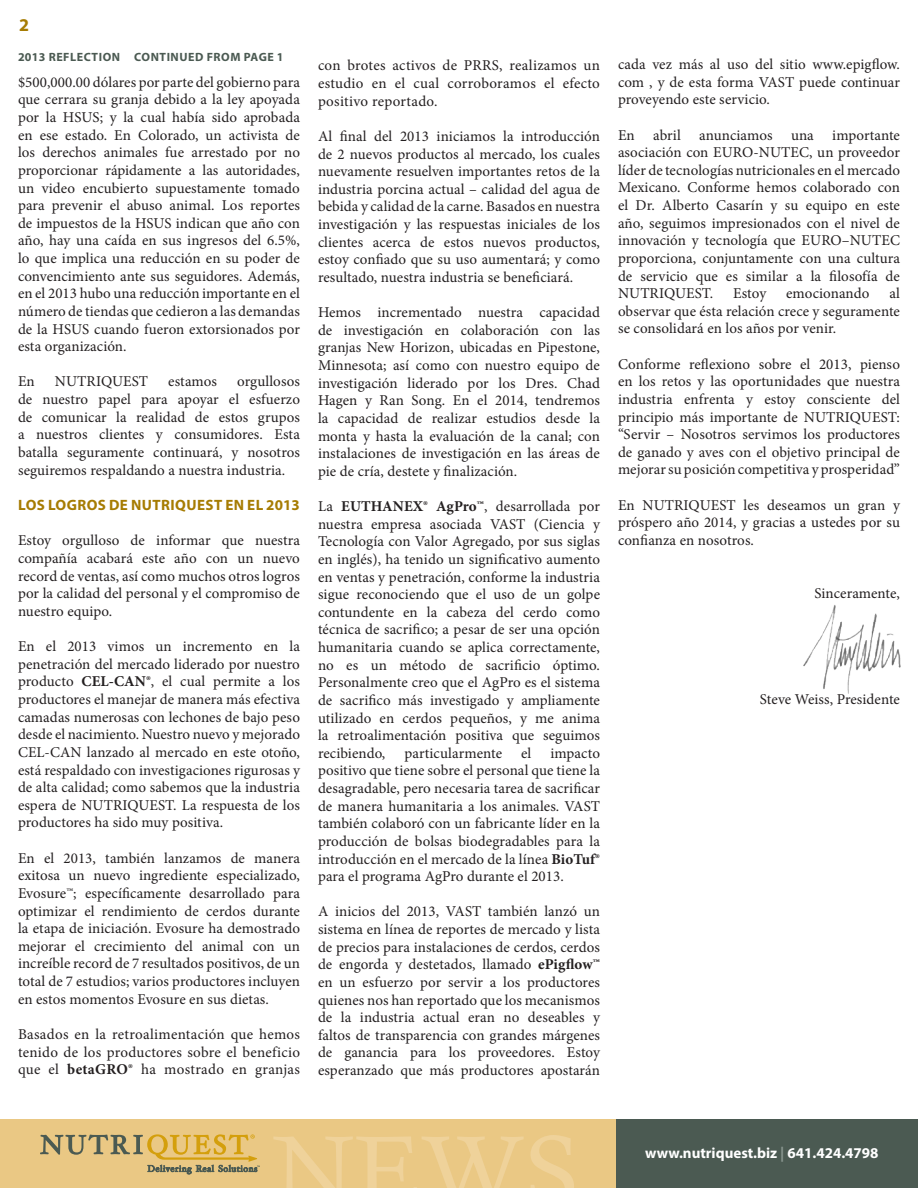
<style>
.page{position:relative;width:918px;height:1188px;background:#fff}
.page>*{position:absolute;margin:0;border:0;box-sizing:border-box;transform-origin:0 0}
.t1{font:99.45px "Calisto";color:#efd29a}
.t2{font:700 18px "Myriad Pro";color:#a67c03}
.Justified{font:15px/17.5px "Minion Pro";letter-spacing:.005em;color:#231f20;text-align:justify}
.t3{font:700 15px "Myriad Pro";color:#fff}
.Justified-2{font:700 15px "Myriad Pro";letter-spacing:.03em;color:#a67c03}
.t4{font:700 12px "Myriad Pro";letter-spacing:.045em;color:#4b5a52}
.s1{font-weight:700}
.s2{color:#89968f}
</style>
<div class="page">
<div style="left:0;top:1119px;width:616px;height:69px;background:#eac884"></div>
<div style="left:616px;top:1119px;width:302px;height:69px;background:#4b5a52"></div>
<svg style="left:40px;top:1134px;width:220px;height:40px"></svg>
<img style="left:803px;top:605px;width:97px;height:88px">
<p class="t2" style="left:19px;top:14px;width:11px">2</p>
<p class="t4" style="left:18px;top:49px;width:267px">2013 REFLECTION CONTINUED FROM PAGE 1</p>
<p class="Justified" style="left:18px;top:73px;width:284px">$500,000.00 dólares por parte del gobierno para que cerrara su granja debido a la ley apoyada por la HSUS; y la cual había sido aprobada en ese estado. En Colorado, un activista de los derechos animales fue arrestado por no proporcionar rápidamente a las autoridades, un video encubierto supuestamente tomado para prevenir el abuso animal. Los reportes de impuestos de la HSUS indican que año con año, hay una caída en sus ingresos del 6.5%, lo que implica una reducción en su poder de convencimiento ante sus seguidores. Además, en el 2013 hubo una reducción importante en el número de tiendas que cedieron a las demandas de la HSUS cuando fueron extorsionados por esta organización.</p>
<p class="Justified" style="left:18px;top:373px;width:18px">En</p>
<p class="Justified" style="left:55px;top:373px;width:95px">NUTRIQUEST</p>
<p class="Justified" style="left:168px;top:373px;width:50px">estamos</p>
<p class="Justified" style="left:18px;top:373px;width:284px;text-indent:219px">orgullosos de nuestro papel para apoyar el esfuerzo de comunicar la realidad de estos grupos a nuestros clientes y consumidores. Esta batalla seguramente continuará, y nosotros seguiremos respaldando a nuestra industria.</p>
<p class="Justified-2" style="left:18px;top:495px;width:283px">LOS LOGROS DE NUTRIQUEST EN EL 2013</p>
<p class="Justified" style="left:18px;top:532px;width:284px">Estoy orgulloso de informar que nuestra compañía acabará este año con un nuevo record de ventas, así como muchos otros logros por la calidad del personal y el compromiso de nuestro equipo.</p>
<p class="Justified" style="left:18px;top:638px;width:284px">En el 2013 vimos un incremento en la penetración del mercado liderado por nuestro producto <span class="s1">CEL-CAN®</span>, el cual permite a los productores el manejar de manera más efectiva camadas numerosas con lechones de bajo peso desde el nacimiento. Nuestro nuevo y mejorado CEL-CAN lanzado al mercado en este otoño, está respaldado con investigaciones rigurosas y de alta calidad; como sabemos que la industria espera de NUTRIQUEST. La respuesta de los productores ha sido muy positiva.</p>
<p class="Justified" style="left:18px;top:849px;width:284px">En el 2013, también lanzamos de manera exitosa un nuevo ingrediente especializado, Evosure™; específicamente desarrollado para optimizar el rendimiento de cerdos durante la etapa de iniciación. Evosure ha demostrado mejorar el crecimiento del animal con un increíble record de 7 resultados positivos, de un total de 7 estudios; varios productores incluyen en estos momentos Evosure en sus dietas.</p>
<p class="Justified" style="left:18px;top:1025px;width:284px">Basados en la retroalimentación que hemos tenido de los productores sobre el beneficio que el <span class="s1">betaGRO®</span> ha mostrado en granjas</p>
<p class="Justified" style="left:318px;top:57px;width:283px">con brotes activos de PRRS, realizamos un estudio en el cual corroboramos el efecto positivo reportado.</p>
<p class="Justified" style="left:318px;top:127px;width:284px">Al final del 2013 iniciamos la introducción de 2 nuevos productos al mercado, los cuales nuevamente resuelven importantes retos de la industria porcina actual – calidad del agua de bebida y calidad de la carne. Basados en nuestra investigación y las respuestas iniciales de los clientes acerca de estos nuevos productos, estoy confiado que su uso aumentará; y como resultado, nuestra industria se beneficiará.</p>
<p class="Justified" style="left:318px;top:304px;width:284px">Hemos incrementado nuestra capacidad de investigación en colaboración con las granjas New Horizon, ubicadas en Pipestone, Minnesota; así como con nuestro equipo de investigación liderado por los Dres. Chad Hagen y Ran Song. En el 2014, tendremos la capacidad de realizar estudios desde la monta y hasta la evaluación de la canal; con instalaciones de investigación en las áreas de pie de cría, destete y finalización.</p>
<p class="Justified" style="left:318px;top:498px;width:284px">La <span class="s1">EUTHANEX® AgPro™</span>, desarrollada por nuestra empresa asociada VAST (Ciencia y Tecnología con Valor Agregado, por sus siglas en inglés), ha tenido un significativo aumento en ventas y penetración, conforme la industria sigue reconociendo que el uso de un golpe contundente en la cabeza del cerdo como técnica de sacrifico; a pesar de ser una opción humanitaria cuando se aplica correctamente, no es un método de sacrificio óptimo.<br>Personalmente creo que el AgPro es el sistema de sacrifico más investigado y ampliamente utilizado en cerdos pequeños, y me anima la retroalimentación positiva que seguimos recibiendo,</p>
<p class="Justified" style="left:404px;top:744px;width:99px">particularmente</p>
<p class="Justified" style="left:521px;top:744px;width:12px">el</p>
<p class="Justified" style="left:318px;top:744px;width:284px;text-indent:232px">impacto positivo que tiene sobre el personal que tiene la desagradable, pero necesaria tarea de sacrificar de manera humanitaria a los animales. VAST también colaboró con un fabricante líder en la producción de bolsas biodegradables para la introducción en el mercado de la línea <span class="s1">BioTuf® </span>para el programa AgPro durante el 2013.</p>
<p class="Justified" style="left:318px;top:903px;width:284px">A inicios del 2013, VAST también lanzó un sistema en línea de reportes de mercado y lista de precios para instalaciones de cerdos, cerdos de engorda y destetados, llamado <span class="s1">ePigflow™ </span>en un esfuerzo por servir a los productores quienes nos han reportado que los mecanismos de la industria actual eran no deseables y faltos de transparencia con grandes márgenes de ganancia para los proveedores. Estoy esperanzado que más productores apostarán</p>
<p class="Justified" style="left:618px;top:56px;width:283px">cada vez más al uso del sitio www.epigflow. com , y de esta forma VAST puede continuar proveyendo este servicio.</p>
<p class="Justified" style="left:618px;top:126px;width:284px">En abril anunciamos una importante asociación con EURO-NUTEC, un proveedor líder de tecnologías nutricionales en el mercado Mexicano. Conforme hemos colaborado con el Dr. Alberto Casarín y su equipo en este año, seguimos impresionados con el nivel de innovación y tecnología que EURO–NUTEC proporciona, conjuntamente con una cultura de servicio que es similar a la filosofía de NUTRIQUEST.</p>
<p class="Justified" style="left:618px;top:285px;width:284px;text-indent:271px">al observar que ésta relación crece y seguramente se consolidará en los años por venir.</p>
<p class="Justified" style="left:618px;top:355px;width:284px">Conforme reflexiono sobre el 2013, pienso en los retos y las oportunidades que nuestra industria enfrenta y estoy consciente del principio más importante de NUTRIQUEST: “Servir – Nosotros servimos los productores de ganado y aves con el objetivo principal de mejorar su posición competitiva y prosperidad”</p>
<p class="Justified" style="left:618px;top:496px;width:284px">En NUTRIQUEST les deseamos un gran y próspero año 2014, y gracias a ustedes por su confianza en nosotros.</p>
<p class="Justified" style="left:733px;top:285px;width:35px">Estoy</p>
<p class="Justified" style="left:786px;top:285px;width:85px">emocionando</p>
<p class="Justified" style="left:814px;top:584px;width:87px">Sinceramente,</p>
<p class="Justified" style="left:760px;top:690px;width:142px">Steve Weiss, Presidente</p>
<h1 class="t1" style="left:273px;top:1113px;width:307px">NEWS</h1>
<p class="t3" style="left:645px;top:1143px;width:235px">www.nutriquest.biz <span class="s2">|</span> 641.424.4798</p>
</div>
